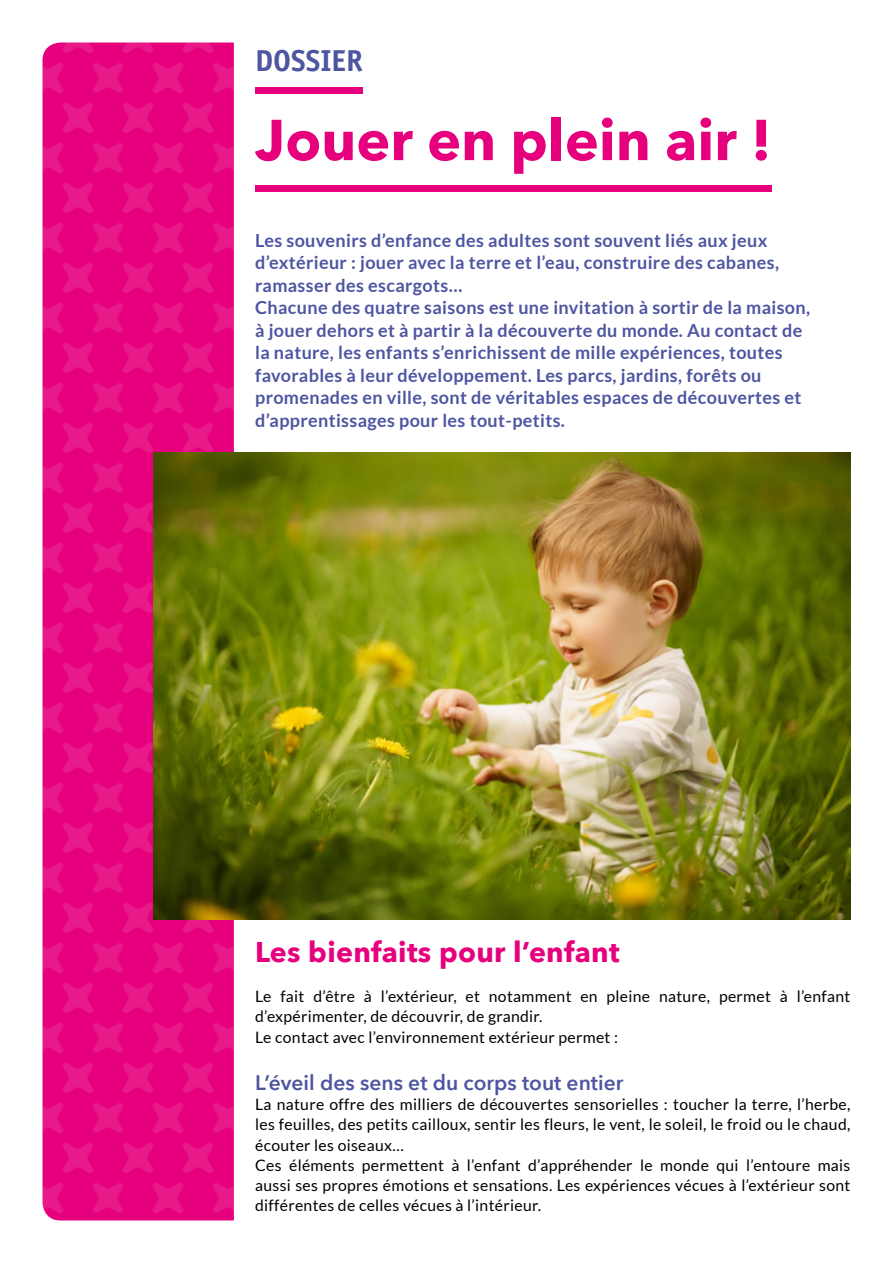
<style>
.page{position:relative;width:893px;height:1263px;background:#fff}
.page>*{position:absolute;margin:0;border:0;box-sizing:border-box;transform-origin:0 0}
.t1{font:700 57px "Avenir Next";color:#e6007d}
.t2{font:700 30.3px "Officina Sans";color:#4e55a1}
.t3{font:700 28.5px "Avenir Next";letter-spacing:.01em;color:#e6007d}
.t4{font:600 21px "Avenir Next";color:#4e55a1}
.t5{font:700 18px/22.5px "Lato";letter-spacing:.02em;color:#4e55a1}
.t6{font:15.75px/20.2px "Lato";letter-spacing:.02em;color:#000}
</style>
<div class="page">
<div style="left:255px;top:185px;width:516px;height:6px;background:#e6007d"></div>
<div style="left:255px;top:87px;width:108px;height:7px;background:#e6007d"></div>
<svg style="left:43px;top:43px;width:191px;height:1177px;background:#e60680"></svg>
<img style="left:153px;top:453px;width:697px;height:466px">
<h2 class="t2" style="left:255px;top:41px;width:109px">DOSSIER</h2>
<h1 class="t1" style="left:255px;top:91px;width:518px">Jouer en plein air !</h1>
<p class="t5" style="left:255px;top:229px;width:557px">Les souvenirs d’enfance des adultes sont souvent liés aux jeux d’extérieur : jouer avec la terre et l’eau, construire des cabanes, ramasser des escargots…<br>Chacune des quatre saisons est une invitation à sortir de la maison, à jouer dehors et à partir à la découverte du monde. Au contact de la nature, les enfants s’enrichissent de mille expériences, toutes favorables à leur développement. Les parcs, jardins, forêts ou promenades en ville, sont de véritables espaces de découvertes et d’apprentissages pour les tout-petits.</p>
<h3 class="t3" style="left:255px;top:927px;width:366px">Les bienfaits pour l’enfant</h3>
<p class="t6" style="left:255px;top:986px;width:597px">Le fait d’être à l’extérieur, et notamment en pleine nature, permet à l’enfant d’expérimenter, de découvrir, de grandir.<br>Le contact avec l’environnement extérieur permet :</p>
<h3 class="t4" style="left:255px;top:1064px;width:370px">L’éveil des sens et du corps tout entier</h3>
<p class="t6" style="left:255px;top:1094px;width:597px">La nature offre des milliers de découvertes sensorielles : toucher la terre, l’herbe, les feuilles, des petits cailloux, sentir les fleurs, le vent, le soleil, le froid ou le chaud, écouter les oiseaux…<br>Ces éléments permettent à l’enfant d’appréhender le monde qui l’entoure mais aussi ses propres émotions et sensations. Les expériences vécues à l’extérieur sont différentes de celles vécues à l’intérieur.</p>
</div>
